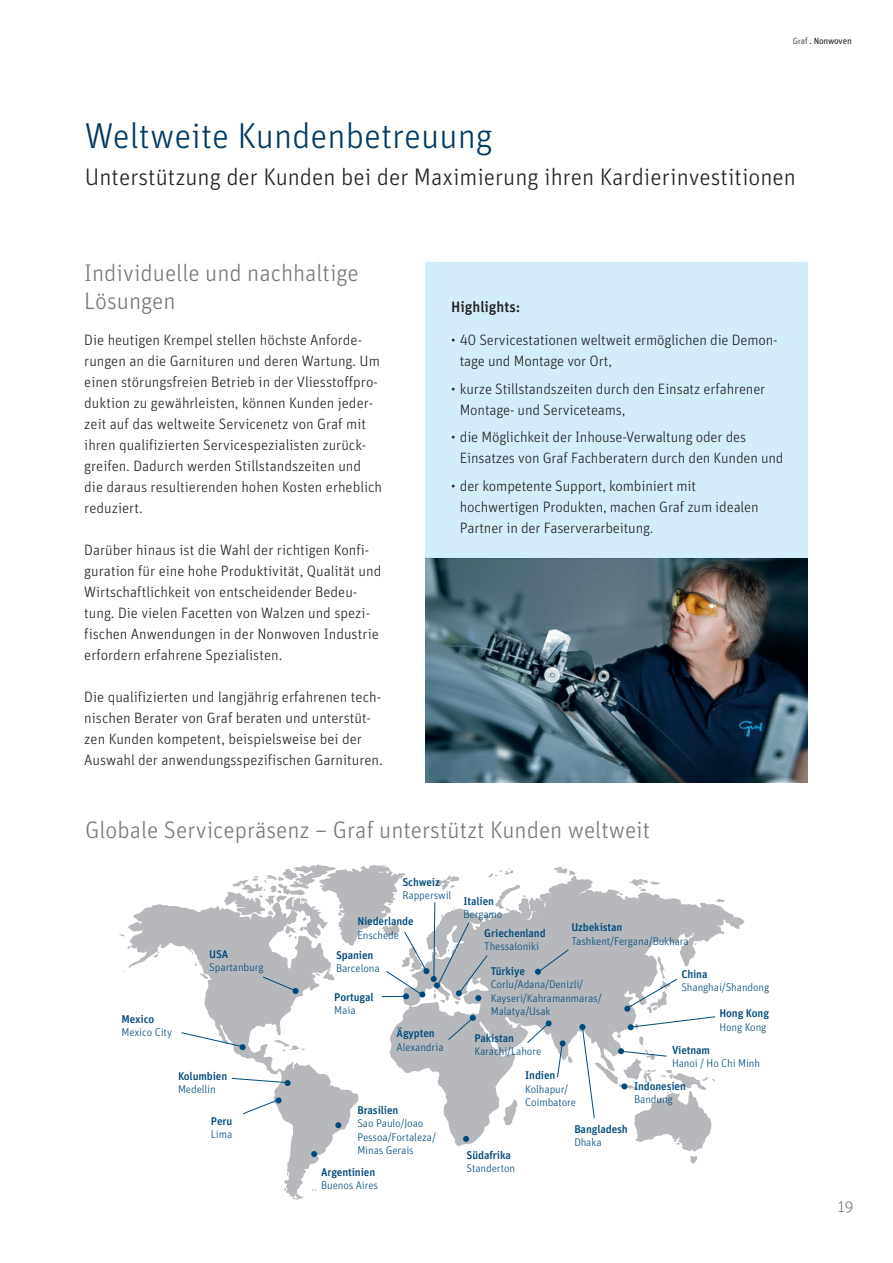
<style>
.page{position:relative;width:893px;height:1263px;background:#fff}
.page>*{position:absolute;margin:0;border:0;box-sizing:border-box;transform-origin:0 0}
.t1{font:300 36px "Unit Pro";color:#003a63}
.t2{font:300 24px/28.5px "Unit Pro";color:#76787b}
.t3{font:300 24px "Unit Pro";color:#231f20}
.t4{font:300 16.5px "Unit Pro";color:#76787b}
.t5{font:300 15px/21px "Unit Pro";color:#231f20}
.t6{font:500 15px "Unit Pro";color:#231f20}
.t7{font:300 11.25px/13.5px "Unit Pro";letter-spacing:-.01em;color:#004a7b}
.t8{font:500 11.25px "Unit Pro";letter-spacing:-.01em;color:#004a7b}
.t9{font:9px "Unit Pro";letter-spacing:-.02em;color:#231f20}
.s1{font-weight:300}
</style>
<div class="page">
<svg style="left:389px;top:876px;width:356px;height:270px"></svg>
<svg style="left:128px;top:904px;width:230px;height:293px"></svg>
<svg style="left:503px;top:1099px;width:15px;height:27px"></svg>
<svg style="left:274px;top:1039px;width:31px;height:12px"></svg>
<svg style="left:200px;top:973px;width:8px;height:6px"></svg>
<svg style="left:189px;top:949px;width:4px;height:5px"></svg>
<svg style="left:153px;top:951px;width:6px;height:7px"></svg>
<svg style="left:286px;top:1172px;width:3px;height:4px"></svg>
<svg style="left:292px;top:1194px;width:12px;height:6px"></svg>
<svg style="left:629px;top:879px;width:31px;height:13px"></svg>
<svg style="left:716px;top:899px;width:9px;height:4px"></svg>
<svg style="left:554px;top:866px;width:22px;height:10px"></svg>
<svg style="left:194px;top:961px;width:5px;height:5px"></svg>
<svg style="left:463px;top:1136px;width:6px;height:6px"></svg>
<svg style="left:311px;top:1151px;width:6px;height:6px"></svg>
<svg style="left:335px;top:1122px;width:6px;height:6px"></svg>
<svg style="left:231px;top:1078px;width:60px;height:8px"></svg>
<svg style="left:181px;top:1032px;width:65px;height:18px"></svg>
<svg style="left:223px;top:864px;width:303px;height:141px"></svg>
<svg style="left:448px;top:1015px;width:28px;height:25px"></svg>
<svg style="left:535px;top:949px;width:34px;height:26px"></svg>
<svg style="left:527px;top:1020px;width:45px;height:58px"></svg>
<svg style="left:579px;top:956px;width:137px;height:208px"></svg>
<svg style="left:242px;top:1097px;width:40px;height:17px"></svg>
<div style="left:425px;top:262px;width:383px;height:296px;background:#d4edfa"></div>
<img style="left:425px;top:558px;width:383px;height:224px">
<p class="t9" style="left:793px;top:34px;width:60px"><span class="s1">Graf</span> . Nonwoven</p>
<h1 class="t1" style="left:85px;top:110px;width:409px">Weltweite Kundenbetreuung</h1>
<h2 class="t3" style="left:85px;top:160px;width:712px">Unterstützung der Kunden bei der Maximierung ihren Kardierinvestitionen</h2>
<h2 class="t2" style="left:84px;top:257px;width:276px">Individuelle und nachhaltige<br>Lösungen</h2>
<p class="t5" style="left:84px;top:328px;width:299px">Die heutigen Krempel stellen höchste Anforde&shy;rungen an die Garnituren und deren Wartung. Um einen störungsfreien Betrieb in der Vliesstoffpro&shy;duktion zu gewährleisten, können Kunden jeder&shy;zeit auf das weltweite Servicenetz von Graf mit ihren qualifizierten Servicespezialisten zurück&shy;greifen. Dadurch werden Stillstandszeiten und die daraus resultierenden hohen Kosten erheblich reduziert.</p>
<p class="t5" style="left:84px;top:538px;width:299px">Darüber hinaus ist die Wahl der richtigen Konfi&shy;guration für eine hohe Produktivität, Qualität und Wirtschaftlichkeit von entscheidender Bedeu&shy;tung. Die vielen Facetten von Walzen und spezi&shy;fischen Anwendungen in der Nonwoven Industrie erfordern erfahrene Spezialisten.</p>
<p class="t5" style="left:84px;top:685px;width:300px">Die qualifizierten und langjährig erfahrenen tech&shy;nischen Berater von Graf beraten und unterstüt&shy;zen Kunden kompetent, beispielsweise bei der Auswahl der anwendungsspezifischen Garnituren.</p>
<p class="t6" style="left:451px;top:295px;width:71px">Highlights:</p>
<p class="t5" style="left:460px;top:329px;width:319px;text-indent:-9px">• 40 Servicestationen weltweit ermöglichen die Demon&shy;tage und Montage vor Ort,</p>
<p class="t5" style="left:460px;top:377px;width:307px;text-indent:-9px">• kurze Stillstandszeiten durch den Einsatz erfahrener<br>Montage- und Serviceteams,</p>
<p class="t5" style="left:460px;top:426px;width:325px;text-indent:-9px">• die Möglichkeit der Inhouse-Verwaltung oder des<br>Einsatzes von Graf Fachberatern durch den Kunden und</p>
<p class="t5" style="left:460px;top:474px;width:300px;text-indent:-9px">• der kompetente Support, kombiniert mit hochwertigen Produkten, machen Graf zum idealen<br>Partner in der Faserverarbeitung.</p>
<h2 class="t2" style="left:85px;top:814px;width:567px">Globale Servicepräsenz – Graf unterstützt Kunden weltweit</h2>
<p class="t8" style="left:122px;top:1010px;width:34px">Mexico</p>
<p class="t7" style="left:122px;top:1025px;width:52px">Mexico City</p>
<p class="t8" style="left:209px;top:945px;width:21px">USA</p>
<p class="t7" style="left:209px;top:960px;width:56px">Spartanburg</p>
<p class="t8" style="left:178px;top:1067px;width:51px">Kolumbien</p>
<p class="t7" style="left:178px;top:1082px;width:39px">Medellin</p>
<p class="t8" style="left:211px;top:1112px;width:23px">Peru</p>
<p class="t7" style="left:211px;top:1127px;width:23px">Lima</p>
<p class="t8" style="left:402px;top:874px;width:39px">Schweiz</p>
<p class="t7" style="left:402px;top:888px;width:51px">Rapperswil</p>
<p class="t8" style="left:357px;top:913px;width:58px">Niederlande</p>
<p class="t7" style="left:357px;top:928px;width:43px">Enschede</p>
<p class="t8" style="left:336px;top:946px;width:39px">Spanien</p>
<p class="t7" style="left:336px;top:961px;width:45px">Barcelona</p>
<p class="t8" style="left:334px;top:988px;width:41px">Portugal</p>
<p class="t7" style="left:334px;top:1003px;width:23px">Maia</p>
<p class="t8" style="left:397px;top:1025px;width:40px">Ägypten</p>
<p class="t7" style="left:397px;top:1040px;width:49px">Alexandria</p>
<p class="t8" style="left:357px;top:1102px;width:42px">Brasilien</p>
<p class="t7" style="left:357px;top:1116px;width:80px">Sao Paulo/Joao<br>Pessoa/Fortaleza/<br>Minas Gerais</p>
<p class="t8" style="left:321px;top:1163px;width:56px">Argentinien</p>
<p class="t7" style="left:321px;top:1178px;width:59px">Buenos Aires</p>
<p class="t8" style="left:463px;top:893px;width:32px">Italien</p>
<p class="t7" style="left:463px;top:907px;width:40px">Bergamo</p>
<p class="t8" style="left:571px;top:919px;width:53px">Uzbekistan</p>
<p class="t7" style="left:571px;top:934px;width:119px">Tashkent/Fergana/Bukhara</p>
<p class="t8" style="left:681px;top:965px;width:28px">China</p>
<p class="t7" style="left:681px;top:980px;width:90px">Shanghai/Shandong</p>
<p class="t8" style="left:719px;top:1005px;width:51px">Hong Kong</p>
<p class="t7" style="left:719px;top:1019px;width:48px">Hong Kong</p>
<p class="t8" style="left:672px;top:1041px;width:40px">Vietnam</p>
<p class="t7" style="left:672px;top:1056px;width:90px">Hanoi / Ho Chi Minh</p>
<p class="t8" style="left:634px;top:1077px;width:53px">Indonesien</p>
<p class="t7" style="left:634px;top:1092px;width:40px">Bandung</p>
<p class="t8" style="left:484px;top:924px;width:63px">Griechenland</p>
<p class="t7" style="left:484px;top:939px;width:56px">Thessaloniki</p>
<p class="t8" style="left:491px;top:963px;width:36px">Türkiye</p>
<p class="t7" style="left:491px;top:977px;width:112px">Corlu/Adana/Denizli/<br>Kayseri/Kahramanmaras/<br>Malatya/Usak</p>
<p class="t8" style="left:474px;top:1029px;width:41px">Pakistan</p>
<p class="t7" style="left:474px;top:1044px;width:68px">Karachi/Lahore</p>
<p class="t8" style="left:525px;top:1067px;width:32px">Indien</p>
<p class="t7" style="left:525px;top:1081px;width:52px">Kolhapur/<br>Coimbatore</p>
<p class="t8" style="left:466px;top:1146px;width:46px">Südafrika</p>
<p class="t7" style="left:466px;top:1161px;width:50px">Standerton</p>
<p class="t8" style="left:574px;top:1121px;width:55px">Bangladesh</p>
<p class="t7" style="left:574px;top:1135px;width:29px">Dhaka</p>
<p class="t4" style="left:838px;top:1195px;width:18px">19</p>
</div>
